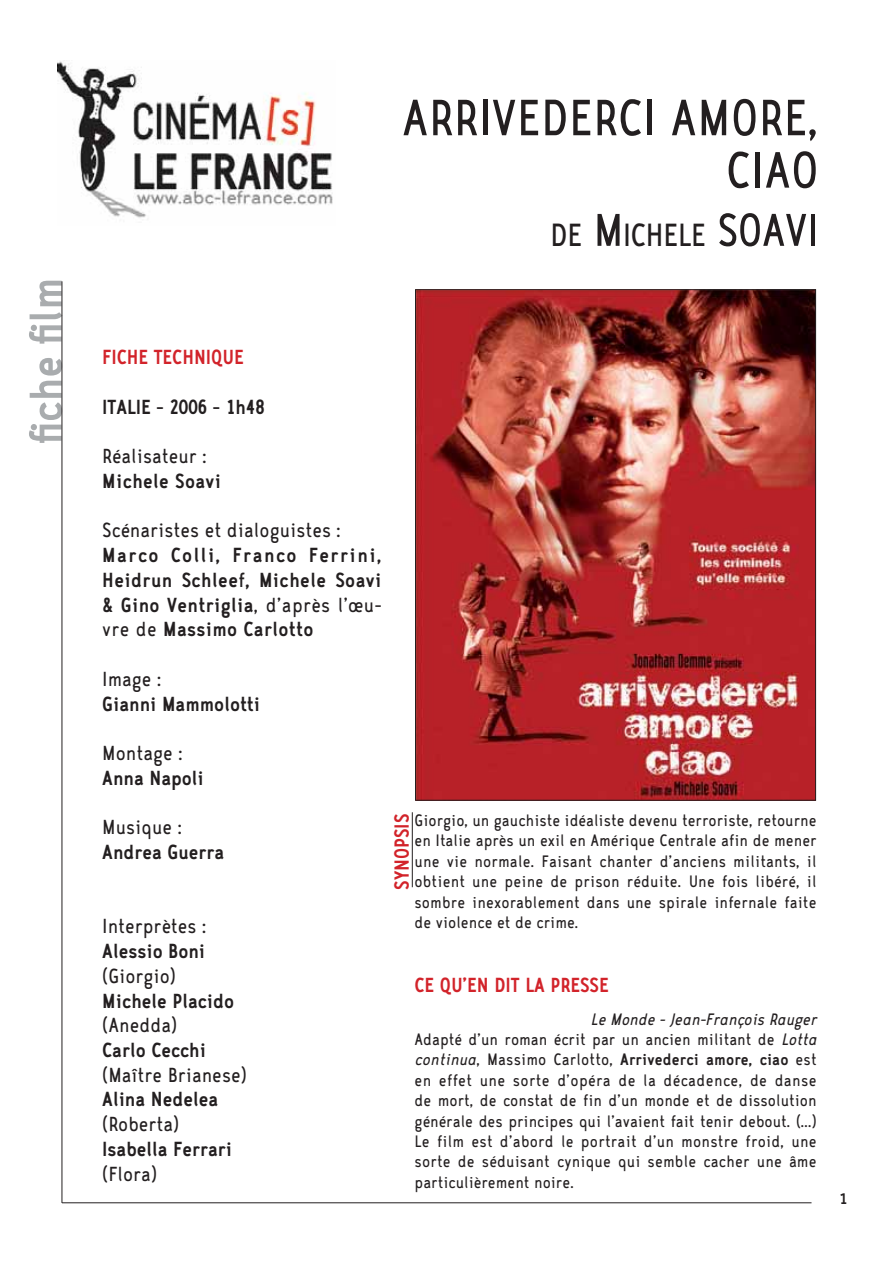
<style>
.page{position:relative;width:893px;height:1263px;background:#fff}
.page>*{position:absolute;margin:0;border:0;box-sizing:border-box;transform-origin:0 0}
.t1{font:58.2px/52.3px "CA Zaracusa Narrow";color:#231f20;text-align:right}
.t2{font:700 52.35px "CA Zaracusa Narrow";color:#a9acae}
.t3{font:36.6px "CA Zaracusa Narrow";letter-spacing:-.02em;color:#231f20}
.t4{font:700 23.25px/24.8px "CA Zaracusa Narrow";color:#231f20;text-align:justify}
.t5{font:23.25px "CA Zaracusa Narrow";color:#231f20}
.t6{font:700 23.25px "CA Zaracusa Narrow";color:#d2232a}
.t7{font:18.9px/20.4px "CA Zaracusa Narrow";letter-spacing:.005em;color:#231f20;text-align:justify}
.t8{font:700 17.4px "CA Zaracusa Wide";color:#231f20}
.s1{font-size:52.35px}
.s2{font-weight:400}
.s3{font-style:italic}
.s4{font-weight:700}
</style>
<div class="page">
<hr style="left:62px;top:281px;width:1px;height:922px;background:#231f20">
<img style="left:57px;top:61px;width:276px;height:157px">
<img style="left:417px;top:291px;width:397px;height:508px">
<hr style="left:412px;top:812px;width:1px;height:75px;background:#231f20">
<hr style="left:62px;top:1202px;width:749px;height:1px;background:#231f20">
<h2 class="t2" style="left:30px;top:442px;width:166px;rotate:-90deg">fiche film</h2>
<h1 class="t1" style="left:402px;top:99px;width:418px">ARRIVEDERCI AMORE,<br>CIAO</h1>
<h3 class="t3" style="left:550px;top:223px;width:270px">DE <span class="s1">M</span>ICHELE <span class="s1">SOAVI</span></h3>
<p class="t6" style="left:102px;top:350px;width:143px">FICHE TECHNIQUE</p>
<p class="t4" style="left:102px;top:397px;width:164px">ITALIE - 2006 - 1h48</p>
<p class="t5" style="left:102px;top:449px;width:106px">Réalisateur :</p>
<p class="t4" style="left:102px;top:471px;width:120px">Michele Soavi</p>
<p class="t5" style="left:102px;top:523px;width:240px">Scénaristes et dialoguistes :</p>
<p class="t4" style="left:102px;top:546px;width:281px">Marco Colli, Franco Ferrini, Heidrun Schleef, Michele Soavi &amp; Gino Ventriglia<span class="s2">, d’après l’œu&shy;vre de</span> Massimo Carlotto</p>
<p class="t5" style="left:102px;top:672px;width:61px">Image :</p>
<p class="t4" style="left:102px;top:694px;width:159px">Gianni Mammolotti</p>
<p class="t5" style="left:102px;top:746px;width:82px">Montage :</p>
<p class="t4" style="left:102px;top:768px;width:103px">Anna Napoli</p>
<p class="t5" style="left:102px;top:820px;width:81px">Musique :</p>
<p class="t4" style="left:102px;top:842px;width:124px">Andrea Guerra</p>
<p class="t5" style="left:102px;top:919px;width:106px">Interprètes :</p>
<p class="t4" style="left:102px;top:941px;width:104px">Alessio Boni</p>
<p class="t5" style="left:102px;top:968px;width:75px">(Giorgio)</p>
<p class="t4" style="left:102px;top:991px;width:133px">Michele Placido</p>
<p class="t5" style="left:102px;top:1018px;width:76px">(Anedda)</p>
<p class="t4" style="left:102px;top:1040px;width:105px">Carlo Cecchi</p>
<p class="t5" style="left:102px;top:1067px;width:146px">(Maître Brianese)</p>
<p class="t4" style="left:102px;top:1090px;width:117px">Alina Nedelea</p>
<p class="t5" style="left:102px;top:1117px;width:79px">(Roberta)</p>
<p class="t4" style="left:102px;top:1139px;width:131px">Isabella Ferrari</p>
<p class="t5" style="left:102px;top:1166px;width:56px">(Flora)</p>
<p class="t6" style="left:395px;top:890px;width:78px;rotate:-90deg">SYNOPSIS</p>
<p class="t7" style="left:415px;top:812px;width:404px">Giorgio, un gauchiste idéaliste devenu terroriste, retourne en Italie après un exil en Amérique Centrale afin de mener une vie normale. Faisant chanter d’anciens militants, il obtient une peine de prison réduite. Une fois libéré, il sombre inexorablement dans une spirale infernale faite de violence et de crime.</p>
<p class="t6" style="left:415px;top:978px;width:196px">CE QU’EN DIT LA PRESSE</p>
<p class="t7" style="left:415px;top:1011px;width:404px;text-indent:176px"><span class="s3">Le Monde - Jean-François Rauger </span>Adapté d’un roman écrit par un ancien militant de <span class="s3">Lotta continua</span>, Massimo Carlotto, <span class="s4">Arrivederci amore, ciao</span> est en effet une sorte d’opéra de la décadence, de danse de mort, de constat de fin d’un monde et de dissolution générale des principes qui l’avaient fait tenir debout. (...)<br>Le film est d’abord le portrait d’un monstre froid, une sorte de séduisant cynique qui semble cacher une âme particulièrement noire.</p>
<p class="t8" style="left:838px;top:1193px;width:11px">1</p>
</div>
